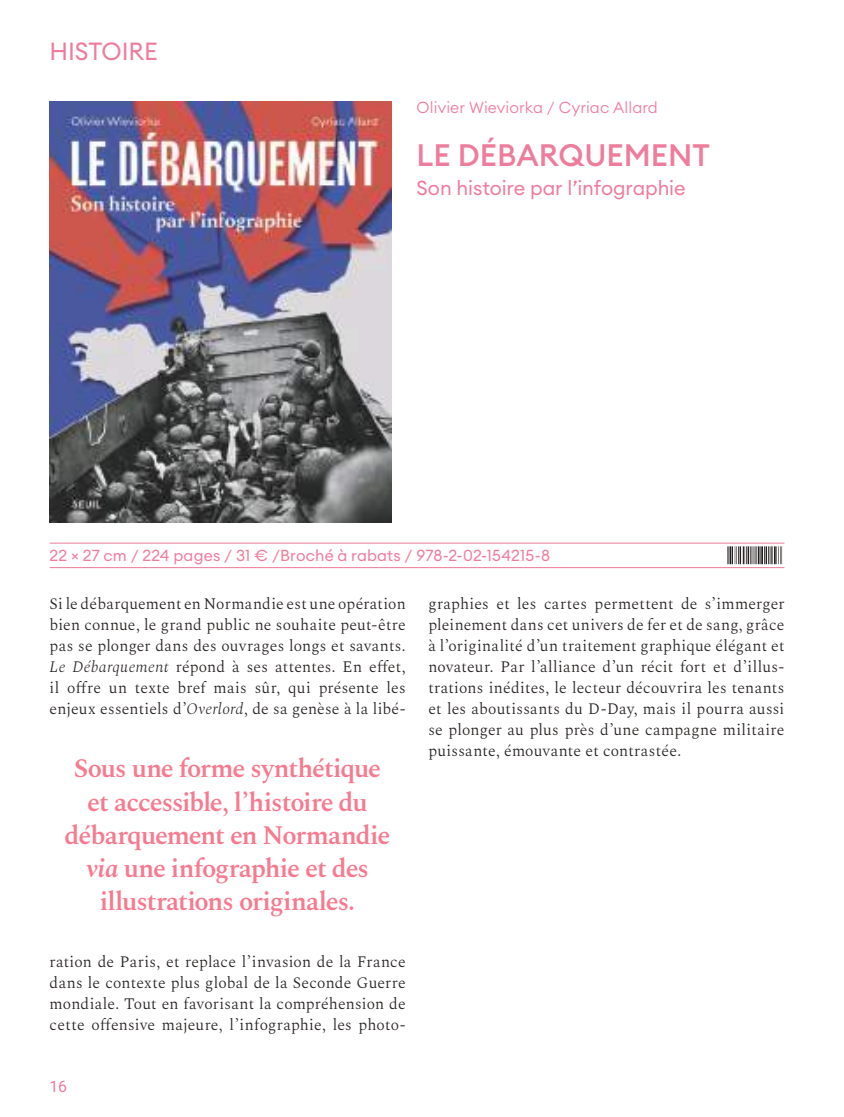
<style>
.page{position:relative;width:844px;height:1117px;background:#fff}
.page>*{position:absolute;margin:0;border:0;box-sizing:border-box;transform-origin:0 0}
.t1{font:500 30.62px "Euclid Circular A";color:#ee7d9b}
.t2{font:600 26.25px/33.2px "Spectral";letter-spacing:-.04em;color:#f77a8e;text-align:center}
.t3{font:24.5px "Euclid Circular A";letter-spacing:-.005em;color:#ee7d9b}
.t4{font:19.95px "Euclid Circular A";letter-spacing:-.005em;color:#ee7d9b}
.t5{font:300 15.75px/21px "Spectral";letter-spacing:.015em;color:#241f1f;text-align:justify}
.t6{font:15.75px "Euclid Circular A";letter-spacing:.01em;color:#ee7d9b}
.t7{font:300 15.75px "Euclid Circular A";letter-spacing:.005em;color:#ee7d9b}
.t8{font:15.75px "Heebo";color:#ee7d9b}
.s1{font-style:italic}
</style>
<div class="page">
<hr style="left:50px;top:542px;width:734px;height:1px;background:#ee7d9b">
<hr style="left:50px;top:567px;width:734px;height:1px;background:#ee7d9b">
<img style="left:50px;top:101px;width:342px;height:421px">
<svg style="left:727px;top:546px;width:55px;height:18px"></svg>
<h3 class="t3" style="left:50px;top:35px;width:110px">HISTOIRE</h3>
<p class="t7" style="left:416px;top:97px;width:243px">Olivier Wieviorka / Cyriac Allard</p>
<h1 class="t1" style="left:416px;top:135px;width:294px">LE DÉBARQUEMENT</h1>
<p class="t4" style="left:416px;top:175px;width:270px">Son histoire par l’infographie</p>
<p class="t6" style="left:50px;top:545px;width:502px">22 × 27 cm / 224 pages / 31 € /Broché à rabats / 978-2-02-154215-8</p>
<p class="t5" style="left:50px;top:592px;width:357px">Si le débarquement en Normandie est une opération bien connue, le grand public ne souhaite peut-être pas se plonger dans des ouvrages longs et savants.<br><span class="s1">Le Débarquement</span> répond à ses attentes. En effet, il offre un texte bref mais sûr, qui présente les enjeux essentiels d’<span class="s1">Overlord</span>, de sa genèse à la libé-</p>
<h2 class="t2" style="left:65px;top:750px;width:327px">Sous une forme synthétique et accessible, l’histoire du débarquement en Normandie <span class="s1">via</span> une infographie et des illustrations originales.</h2>
<p class="t5" style="left:50px;top:949px;width:357px">ration de Paris, et replace l’invasion de la France dans le contexte plus global de la Seconde Guerre mondiale. Tout en favorisant la compréhension de cette offensive majeure, l’infographie, les photo-</p>
<p class="t8" style="left:50px;top:1075px;width:19px">16</p>
<p class="t5" style="left:428px;top:592px;width:357px">graphies et les cartes permettent de s’immerger pleinement dans cet univers de fer et de sang, grâce à l’originalité d’un traitement graphique élégant et novateur. Par l’alliance d’un récit fort et d’illus&shy;trations inédites, le lecteur découvrira les tenants et les aboutissants du D-Day, mais il pourra aussi se plonger au plus près d’une campagne militaire puissante, émouvante et contrastée.</p>
</div>
